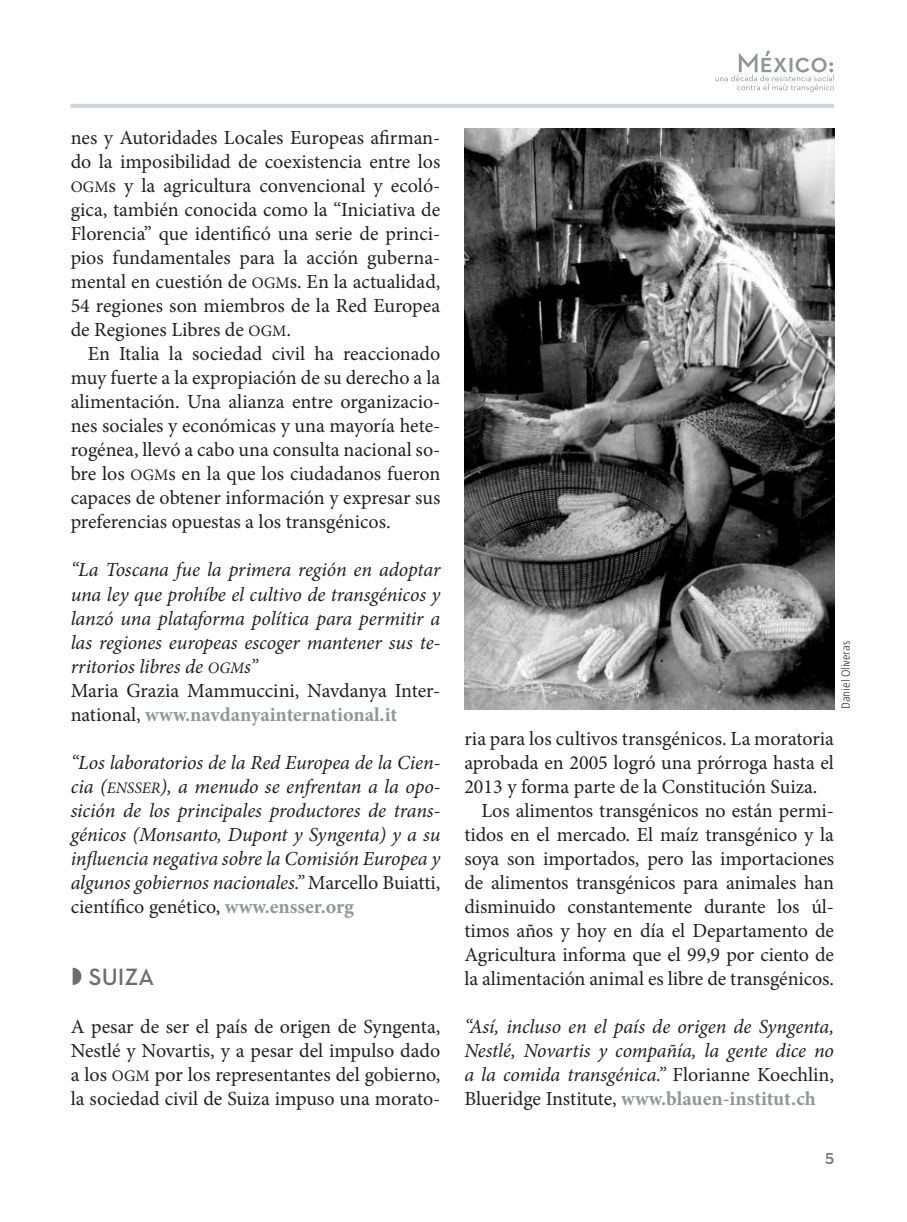
<style>
.page{position:relative;width:907px;height:1222px;background:#fff}
.page>*{position:absolute;margin:0;border:0;box-sizing:border-box;transform-origin:0 0}
.t1{font:600 24px "Neutraface 2 Text";color:#6c6d70}
.t2{font:20px/24px "Minion Pro";letter-spacing:-.005em;color:#231f20;text-align:justify}
.t3{font:italic 20px/24px "Minion Pro";letter-spacing:-.005em;color:#231f20;text-align:justify}
.t4{font:600 16px "Neutraface 2 Text";color:#6c6d70}
.t5{font:300 12px "Taz";color:#231f20}
.s1{font-size:16px}
.s2{font-style:normal}
.s3{font-weight:700;font-style:normal;color:#939598}
</style>
<div class="page">
<svg style="left:715px;top:51px;width:119px;height:41px"></svg>
<hr style="left:71px;top:104px;width:763px;height:4px;background:#d1d2d4">
<img style="left:464px;top:128px;width:370px;height:581px">
<p class="t2" style="left:71px;top:126px;width:371px">nes y Autoridades Locales Europeas afirman&shy;do la imposibilidad de coexistencia entre los <span class="s1">OGM</span>s y la agricultura convencional y ecoló&shy;gica, también conocida como la “Iniciativa de Florencia” que identificó una serie de princi&shy;pios fundamentales para la acción guberna&shy;mental en cuestión de <span class="s1">OGM</span>s. En la actualidad, 54 regiones son miembros de la Red Europea de Regiones Libres de <span class="s1">OGM</span>.</p>
<p class="t2" style="left:71px;top:342px;width:371px;text-indent:17px">En Italia la sociedad civil ha reaccionado muy fuerte a la expropiación de su derecho a la alimentación. Una alianza entre organizacio&shy;nes sociales y económicas y una mayoría hete&shy;rogénea, llevó a cabo una consulta nacional so&shy;bre los <span class="s1">OGM</span>s en la que los ciudadanos fueron capaces de obtener información y expresar sus preferencias opuestas a los transgénicos.</p>
<p class="t3" style="left:71px;top:558px;width:371px;text-align:left">“La Toscana fue la primera región en adoptar una ley que prohíbe el cultivo de transgénicos y lanzó una plataforma política para permitir a las regiones europeas escoger mantener sus te&shy;rritorios libres de <span class="s1">OGM</span>s”<br><span class="s2">Maria Grazia Mammuccini, Navdanya Inter&shy;national,</span> <span class="s3">www.navdanyainternational.it</span></p>
<p class="t3" style="left:71px;top:750px;width:371px">“Los laboratorios de la Red Europea de la Cien&shy;cia (<span class="s1">ENSSER</span>), a menudo se enfrentan a la opo&shy;sición de los principales productores de trans&shy;génicos (Monsanto, Dupont y Syngenta) y a su influencia negativa sobre la Comisión Europea y algunos gobiernos nacionales.” <span class="s2">Marcello Buiatti, científico genético,</span> <span class="s3">www.ensser.org</span></p>
<p class="t1" style="left:89px;top:961px;width:67px">SUIZA</p>
<p class="t2" style="left:71px;top:1014px;width:371px">A pesar de ser el país de origen de Syngenta, Nestlé y Novartis, y a pesar del impulso dado a los <span class="s1">OGM</span> por los representantes del gobierno, la sociedad civil de Suiza impuso una morato-</p>
<p class="t5" style="left:839px;top:709px;width:70px;rotate:-90deg">Daniel Oliveras</p>
<p class="t2" style="left:464px;top:726px;width:371px">ria para los cultivos transgénicos. La moratoria</p>
<p class="t2" style="left:464px;top:750px;width:371px">aprobada en 2005 logró una prórroga hasta el</p>
<p class="t2" style="left:464px;top:774px;width:354px">2013 y forma parte de la Constitución Suiza.</p>
<p class="t2" style="left:481px;top:798px;width:354px">Los alimentos transgénicos no están permi-</p>
<p class="t2" style="left:464px;top:822px;width:371px">tidos en el mercado. El maíz transgénico y la</p>
<p class="t2" style="left:464px;top:846px;width:371px">soya son importados, pero las importaciones</p>
<p class="t2" style="left:464px;top:870px;width:371px">de alimentos transgénicos para animales han</p>
<p class="t2" style="left:464px;top:894px;width:371px">disminuido constantemente durante los úl-</p>
<p class="t2" style="left:464px;top:918px;width:371px">timos años y hoy en día el Departamento de</p>
<p class="t2" style="left:464px;top:942px;width:371px">Agricultura informa que el 99,9 por ciento de</p>
<p class="t2" style="left:464px;top:966px;width:371px">la alimentación animal es libre de transgénicos.</p>
<p class="t3" style="left:464px;top:1014px;width:371px">“Así, incluso en el país de origen de Syngenta, Nestlé, Novartis y compañía, la gente dice no a la comida transgénica.” <span class="s2">Florianne Koechlin, Blueridge Institute,</span> <span class="s3">www.blauen-institut.ch</span></p>
<p class="t4" style="left:825px;top:1148px;width:11px">5</p>
</div>
